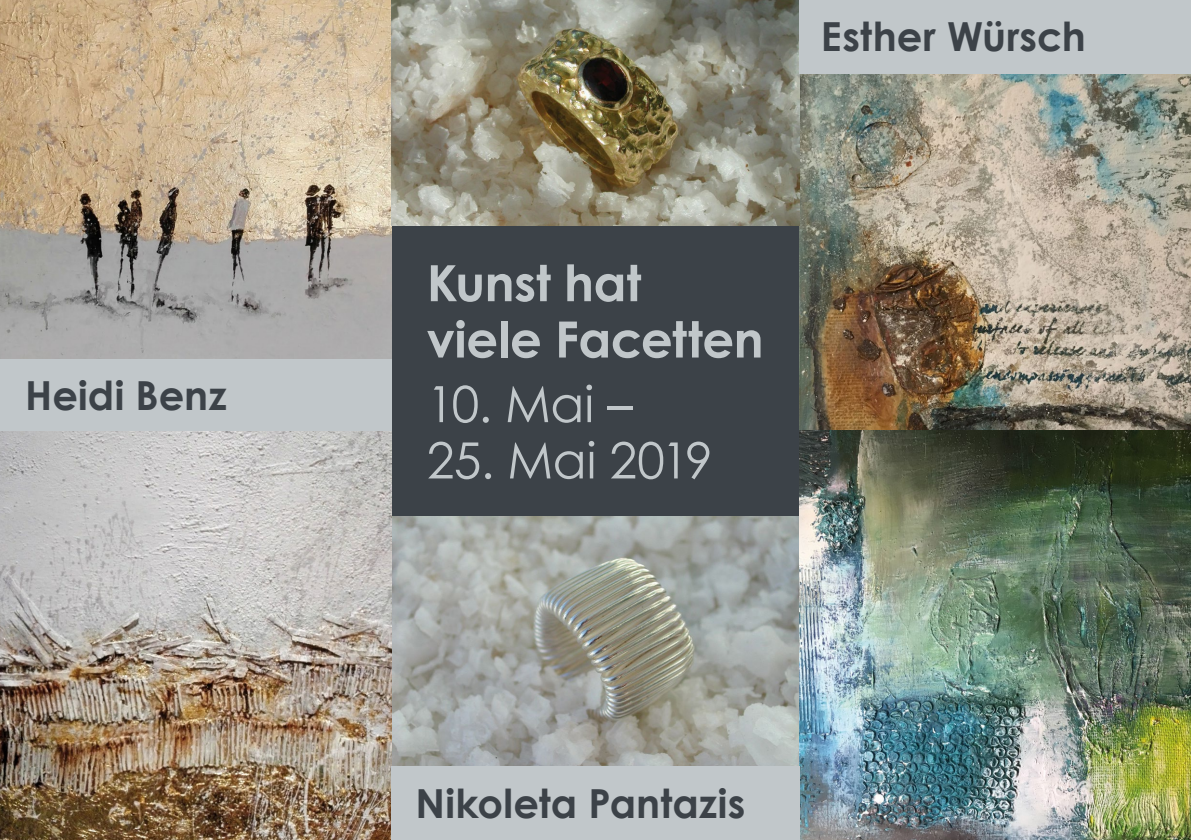
<style>
.page{position:relative;width:1191px;height:840px;background:#fff}
.page>*{position:absolute;margin:0;border:0;box-sizing:border-box;transform-origin:0 0}
.t1{font:700 50px/56.2px "Century Gothic";letter-spacing:-.01em;color:#c1c7ca}
.t2{font:50px "Century Gothic";letter-spacing:-.015em;color:#c1c7ca}
.t3{font:700 40px "Century Gothic";letter-spacing:.005em;color:#3c4248}
</style>
<div class="page">
<div style="left:391px;top:225px;width:408px;height:291px;background:#3c4248"></div>
<img style="left:391px;top:516px;width:408px;height:249px">
<img style="left:0;top:0;width:391px;height:359px">
<img style="left:799px;top:74px;width:392px;height:765px">
<img style="left:391px;top:0;width:408px;height:225px">
<img style="left:0;top:430px;width:391px;height:409px">
<div style="left:799px;top:0;width:392px;height:74px;background:#c1c7ca"></div>
<div style="left:0;top:359px;width:391px;height:71px;background:#c1c7ca"></div>
<div style="left:391px;top:765px;width:408px;height:74px;background:#c1c7ca"></div>
<p class="t3" style="left:25px;top:370px;width:203px">Heidi Benz</p>
<p class="t3" style="left:821px;top:12px;width:266px">Esther Würsch</p>
<p class="t1" style="left:427px;top:253px;width:338px">Kunst hat viele Facetten</p>
<p class="t2" style="left:427px;top:373px;width:207px">10. Mai –</p>
<p class="t2" style="left:427px;top:429px;width:287px">25. Mai 2019</p>
<p class="t3" style="left:415px;top:778px;width:331px">Nikoleta Pantazis</p>
</div>
